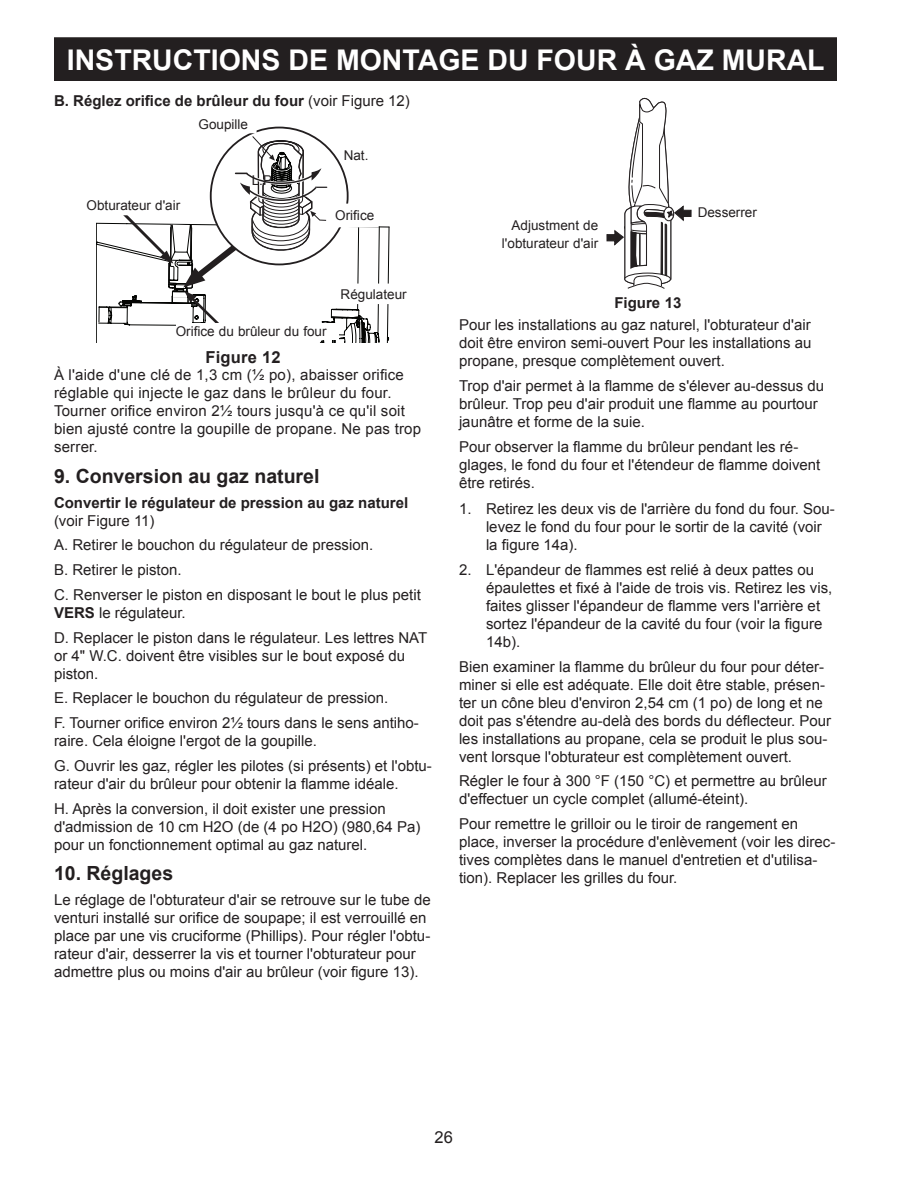
<style>
.page{position:relative;width:918px;height:1188px;background:#fff}
.page>*{position:absolute;margin:0;border:0;box-sizing:border-box;transform-origin:0 0}
.t1{font:700 28.5px "Arial";color:#fff}
.t2{font:700 19.5px "Arial";color:#231f20}
.t3{font:700 16.5px "Arial";letter-spacing:.015em;color:#231f20}
.t4{font:16.5px "Arial";color:#231f20}
.t5{font:15px/18px "Arial";color:#231f20}
.t6{font:700 15px "Arial";color:#231f20}
.t7{font:13.5px/18px "Arial";color:#231f20;text-align:right}
.s1{font-weight:400}
.s2{font-weight:700}
</style>
<div class="page">
<div style="left:55px;top:38px;width:781px;height:42px;background:#231f20"></div>
<div style="left:54px;top:37px;width:783px;height:44px;border:2px solid #231f20"></div>
<svg style="left:607px;top:97px;width:84px;height:192px"></svg>
<svg style="left:96px;top:135px;width:293px;height:208px"></svg>
<hr style="left:96px;top:223px;width:1px;height:120px;background:#040503">
<hr style="left:96px;top:344px;width:291px;height:1px;background:#040503">
<div style="left:77px;top:196px;width:113px;height:19px;background:#fff"></div>
<div style="left:176px;top:323px;width:163px;height:16px;background:#fff"></div>
<div style="left:332px;top:204px;width:46px;height:23px;background:#fff"></div>
<div style="left:336px;top:284px;width:76px;height:19px;background:#fff"></div>
<h1 class="t1" style="left:67px;top:40px;width:759px">INSTRUCTIONS DE MONTAGE DU FOUR À GAZ MURAL</h1>
<p class="t6" style="left:54px;top:90px;width:357px">B. Réglez orifice de brûleur du four <span class="s1">(voir Figure 12)</span></p>
<p class="t7" style="left:87px;top:196px;width:95px">Obturateur d'air</p>
<p class="t7" style="left:199px;top:116px;width:51px">Goupille</p>
<p class="t7" style="left:252px;top:171px;width:24px">L.P.</p>
<p class="t7" style="left:344px;top:146px;width:26px">Nat.</p>
<p class="t7" style="left:335px;top:207px;width:41px">Orifice</p>
<p class="t7" style="left:176px;top:323px;width:152px">Orifice du brûleur du four</p>
<p class="t7" style="left:341px;top:285px;width:68px">Régulateur</p>
<p class="t3" style="left:205px;top:346px;width:77px">Figure 12</p>
<p class="t5" style="left:54px;top:366px;width:369px">À l'aide d'une clé de 1,3 cm (½ po), abaisser orifice réglable qui injecte le gaz dans le brûleur du four.<br>Tourner orifice environ 2½ tours jusqu'à ce qu'il soit bien ajusté contre la goupille de propane. Ne pas trop serrer.</p>
<h2 class="t2" style="left:54px;top:463px;width:267px">9. Conversion au gaz naturel</h2>
<p class="t6" style="left:54px;top:492px;width:356px">Convertir le régulateur de pression au gaz naturel</p>
<p class="t5" style="left:54px;top:508px;width:368px;line-height:24.8px">(voir Figure 11)<br>A. Retirer le bouchon du régulateur de pression.<br>B. Retirer le piston.<br>C. Renverser le piston en disposant le bout le plus petit</p>
<p class="t5" style="left:54px;top:600px;width:375px;line-height:24.8px"><span class="s2">VERS</span> le régulateur.<br>D. Replacer le piston dans le régulateur. Les lettres NAT</p>
<p class="t5" style="left:54px;top:647px;width:353px">or 4" W.C. doivent être visibles sur le bout exposé du piston.</p>
<p class="t5" style="left:54px;top:686px;width:366px;line-height:24.8px">E. Replacer le bouchon du régulateur de pression.<br>F. Tourner orifice environ 2½ tours dans le sens antiho-</p>
<p class="t5" style="left:54px;top:729px;width:379px;line-height:24.8px">raire. Cela éloigne l'ergot de la goupille.<br>G. Ouvrir les gaz, régler les pilotes (si présents) et l'obtu-</p>
<p class="t5" style="left:54px;top:771px;width:346px;line-height:24.8px">rateur d'air du brûleur pour obtenir la flamme idéale.<br>H. Après la conversion, il doit exister une pression</p>
<p class="t5" style="left:54px;top:818px;width:368px">d'admission de 10 cm H2O (de (4 po H2O) (980,64 Pa) pour un fonctionnement optimal au gaz naturel.</p>
<h2 class="t2" style="left:54px;top:860px;width:121px">10. Réglages</h2>
<p class="t5" style="left:54px;top:890px;width:378px">Le réglage de l'obturateur d'air se retrouve sur le tube de venturi installé sur orifice de soupape; il est verrouillé en place par une vis cruciforme (Phillips). Pour régler l'obtu&shy;rateur d'air, desserrer la vis et tourner l'obturateur pour admettre plus ou moins d'air au brûleur (voir figure 13).</p>
<p class="t7" style="left:502px;top:216px;width:98px">Adjustment de l'obturateur d'air</p>
<p class="t7" style="left:698px;top:203px;width:61px">Desserrer</p>
<p class="t6" style="left:614px;top:293px;width:69px">Figure 13</p>
<p class="t5" style="left:459px;top:316px;width:354px;text-align:justify">Pour les installations au gaz naturel, l'obturateur d'air doit être environ semi-ouvert Pour les installations au propane, presque complètement ouvert.</p>
<p class="t5" style="left:459px;top:377px;width:367px">Trop d'air permet à la flamme de s'élever au-dessus du brûleur. Trop peu d'air produit une flamme au pourtour jaunâtre et forme de la suie.</p>
<p class="t5" style="left:459px;top:438px;width:363px">Pour observer la flamme du brûleur pendant les ré&shy;glages, le fond du four et l'étendeur de flamme doivent être retirés.</p>
<p class="t5" style="left:486px;top:500px;width:350px;text-indent:-27px">1. Retirez les deux vis de l'arrière du fond du four. Sou&shy;levez le fond du four pour le sortir de la cavité (voir la figure 14a).</p>
<p class="t5" style="left:486px;top:561px;width:348px;text-indent:-27px">2. L'épandeur de flammes est relié à deux pattes ou épaulettes et fixé à l'aide de trois vis. Retirez les vis, faites glisser l'épandeur de flamme vers l'arrière et sortez l'épandeur de la cavité du four (voir la figure 14b).</p>
<p class="t5" style="left:459px;top:658px;width:374px">Bien examiner la flamme du brûleur du four pour déter&shy;miner si elle est adéquate. Elle doit être stable, présen&shy;ter un cône bleu d'environ 2,54 cm (1 po) de long et ne doit pas s'étendre au-delà des bords du déflecteur. Pour les installations au propane, cela se produit le plus sou&shy;vent lorsque l'obturateur est complètement ouvert.</p>
<p class="t5" style="left:459px;top:772px;width:369px">Régler le four à 300 °F (150 °C) et permettre au brûleur d'effectuer un cycle complet (allumé-éteint).</p>
<p class="t5" style="left:459px;top:815px;width:378px">Pour remettre le grilloir ou le tiroir de rangement en place, inverser la procédure d'enlèvement (voir les direc&shy;tives complètes dans le manuel d'entretien et d'utilisa&shy;tion). Replacer les grilles du four.</p>
<p class="t4" style="left:435px;top:1126px;width:20px">26</p>
</div>
